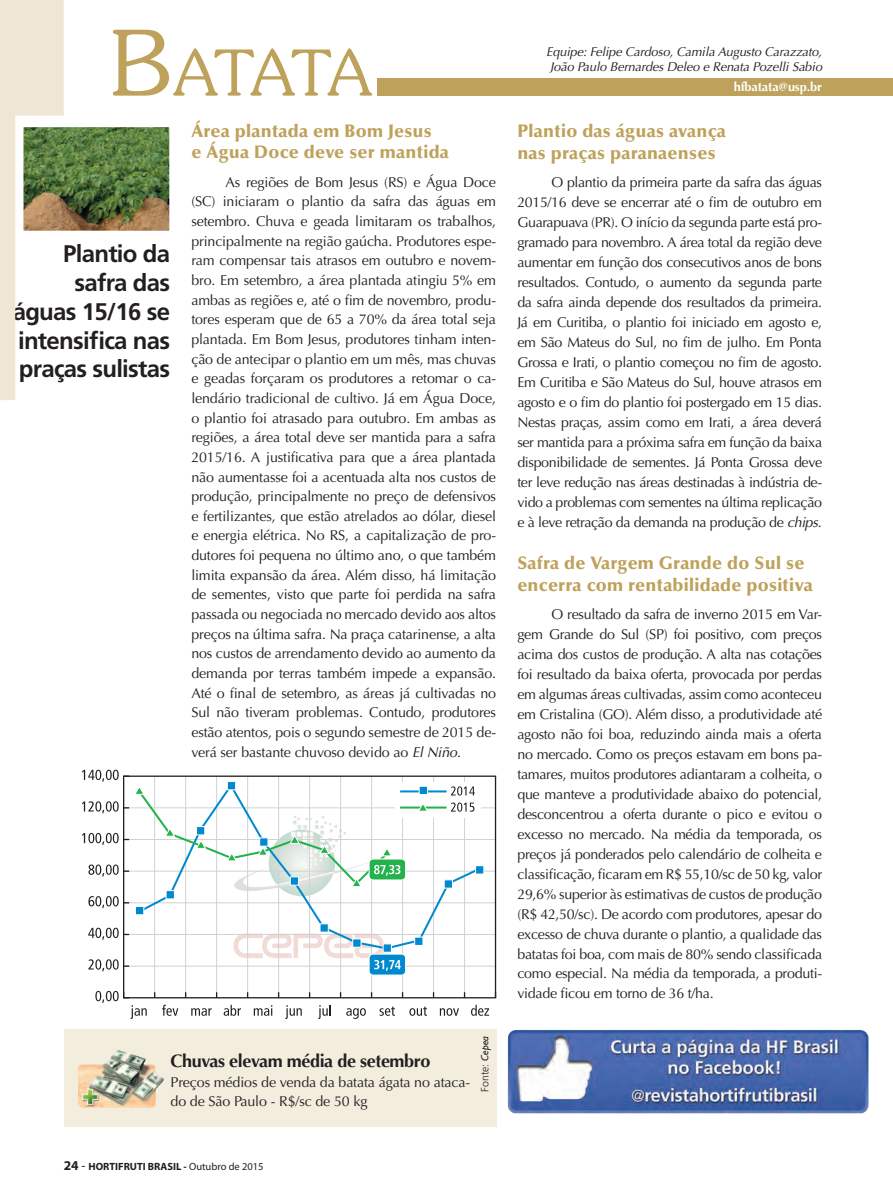
<style>
.page{position:relative;width:893px;height:1191px;background:#fff}
.page>*{position:absolute;margin:0;border:0;box-sizing:border-box;transform-origin:0 0}
.t1{font:300 63px "Souvenir";letter-spacing:-.07em;color:#bea15a}
.t2{font:700 24px/28.8px "Frutiger";letter-spacing:-.03em;color:#231f20;text-align:right}
.t3{font:900 18px/21.5px "Optima";letter-spacing:.015em;color:#bea15a}
.t4{font:700 18px "Optima";letter-spacing:-.025em;color:#231f20}
.t5{font:14.25px/20px "Optima";letter-spacing:-.02em;color:#231f20;text-align:justify}
.t6{font:italic 12.75px/15px "Optima";letter-spacing:-.01em;color:#231f20;text-align:center}
.t7{font:700 12.75px "Optima";letter-spacing:-.01em;color:#fff}
.t8{font:700 10.5px "Myriad";color:#231f20}
.t9{font:300 10.5px "Frutiger";color:#231f20}
.s1{font-size:90px}
.s2{font-style:italic}
.s3{font-family:"Humanist 521 BT";font-weight:400;font-style:italic}
.s4{font-size:13.5px}
.s5{font-weight:400;font-size:13.5px}
.s6{font-weight:400}
</style>
<div class="page">
<div style="left:64px;top:1029px;width:433px;height:98px;background:#f3edde"></div>
<img style="left:78px;top:1050px;width:86px;height:58px">
<div style="left:377px;top:79px;width:516px;height:17px;background:#bea15a"></div>
<img style="left:234px;top:950px;width:157px;height:8px">
<hr style="left:124px;top:965px;width:371px;height:1px;background:#d1d2d4">
<hr style="left:124px;top:934px;width:372px;height:1px;background:#d1d2d4">
<hr style="left:124px;top:839px;width:372px;height:1px;background:#d1d2d4">
<hr style="left:124px;top:871px;width:372px;height:1px;background:#d1d2d4">
<hr style="left:124px;top:807px;width:372px;height:1px;background:#d1d2d4">
<hr style="left:124px;top:902px;width:371px;height:1px;background:#d1d2d4">
<hr style="left:154px;top:776px;width:1px;height:221px;background:#d1d2d4">
<hr style="left:185px;top:776px;width:1px;height:221px;background:#d1d2d4">
<hr style="left:216px;top:776px;width:1px;height:221px;background:#d1d2d4">
<hr style="left:247px;top:776px;width:1px;height:221px;background:#d1d2d4">
<hr style="left:278px;top:776px;width:1px;height:221px;background:#d1d2d4">
<hr style="left:309px;top:776px;width:1px;height:221px;background:#d1d2d4">
<hr style="left:340px;top:776px;width:1px;height:221px;background:#d1d2d4">
<hr style="left:371px;top:776px;width:1px;height:221px;background:#d1d2d4">
<hr style="left:402px;top:776px;width:1px;height:221px;background:#d1d2d4">
<hr style="left:433px;top:776px;width:1px;height:221px;background:#d1d2d4">
<hr style="left:464px;top:776px;width:1px;height:221px;background:#d1d2d4">
<hr style="left:124px;top:997px;width:371px;height:1px;background:#231f20">
<hr style="left:124px;top:775px;width:371px;height:2px;background:#231f20">
<hr style="left:123px;top:776px;width:1px;height:221px;background:#231f20">
<hr style="left:495px;top:776px;width:1px;height:221px;background:#231f20">
<svg style="left:162px;top:1004px;width:16px;height:11px"></svg>
<svg style="left:191px;top:1008px;width:21px;height:7px"></svg>
<svg style="left:224px;top:1004px;width:17px;height:11px"></svg>
<svg style="left:254px;top:1005px;width:18px;height:10px"></svg>
<svg style="left:285px;top:1005px;width:17px;height:14px"></svg>
<svg style="left:318px;top:1005px;width:13px;height:14px"></svg>
<svg style="left:346px;top:1008px;width:20px;height:11px"></svg>
<svg style="left:379px;top:1006px;width:16px;height:9px"></svg>
<svg style="left:409px;top:1006px;width:18px;height:9px"></svg>
<svg style="left:440px;top:1008px;width:19px;height:7px"></svg>
<svg style="left:471px;top:1004px;width:18px;height:11px"></svg>
<svg style="left:88px;top:959px;width:41px;height:12px"></svg>
<svg style="left:88px;top:896px;width:41px;height:12px"></svg>
<svg style="left:95px;top:991px;width:52px;height:28px"></svg>
<svg style="left:88px;top:927px;width:41px;height:12px"></svg>
<svg style="left:138px;top:782px;width:343px;height:168px"></svg>
<div style="left:369px;top:954px;width:37px;height:21px;background:#0089cf;border-radius:4px"></div>
<div style="left:369px;top:953px;width:37px;height:22px;border:1px solid #fff;border-radius:4px"></div>
<svg style="left:374px;top:960px;width:27px;height:10px"></svg>
<svg style="left:417px;top:802px;width:12px;height:9px"></svg>
<div style="left:166px;top:890px;width:9px;height:9px;background:#0089cf;border:1px solid #fff"></div>
<div style="left:135px;top:906px;width:9px;height:9px;background:#0089cf;border:1px solid #fff"></div>
<div style="left:320px;top:923px;width:9px;height:9px;background:#0089cf;border:1px solid #fff"></div>
<div style="left:352px;top:938px;width:9px;height:9px;background:#0089cf;border:1px solid #fff"></div>
<div style="left:383px;top:943px;width:9px;height:9px;background:#0089cf;border:1px solid #fff"></div>
<div style="left:414px;top:936px;width:9px;height:9px;background:#0089cf;border:1px solid #fff"></div>
<div style="left:444px;top:879px;width:9px;height:9px;background:#0089cf;border:1px solid #fff"></div>
<div style="left:475px;top:865px;width:9px;height:9px;background:#0089cf;border:1px solid #fff"></div>
<div style="left:369px;top:859px;width:37px;height:21px;background:#23b24b;border-radius:4px"></div>
<div style="left:369px;top:858px;width:37px;height:22px;border:1px solid #fff;border-radius:4px"></div>
<svg style="left:82px;top:769px;width:318px;height:118px"></svg>
<img style="left:507px;top:1029px;width:362px;height:85px">
<img style="left:64px;top:128px;width:104px;height:102px">
<div style="left:20px;top:124px;width:152px;height:110px;border:3px solid #fff"></div>
<svg style="left:0;top:0;width:64px;height:400px"></svg>
<h1 class="t1" style="left:110px;top:34px;width:264px"><span class="s1">B</span>ATATA</h1>
<h2 class="t2" style="left:13px;top:239px;width:159px">Plantio da safra das águas 15/16 se intensifica nas praças sulistas</h2>
<p class="t3" style="left:191px;top:121px;width:259px">Área plantada em Bom Jesus<br>e Água Doce deve ser mantida</p>
<p class="t5" style="left:191px;top:172px;width:306px;text-indent:34px">As regiões de Bom Jesus (RS) e Água Doce (SC) iniciaram o plantio da safra das águas em setembro. Chuva e geada limitaram os trabalhos, principalmente na região gaúcha. Produtores espe&shy;ram compensar tais atrasos em outubro e novem&shy;bro. Em setembro, a área plantada atingiu 5% em ambas as regiões e, até o fim de novembro, produ&shy;tores esperam que de 65 a 70% da área total seja plantada. Em Bom Jesus, produtores tinham inten&shy;ção de antecipar o plantio em um mês, mas chuvas e geadas forçaram os produtores a retomar o ca&shy;lendário tradicional de cultivo. Já em Água Doce, o plantio foi atrasado para outubro. Em ambas as regiões, a área total deve ser mantida para a safra 2015/16. A justificativa para que a área plantada não aumentasse foi a acentuada alta nos custos de produção, principalmente no preço de defensivos e fertilizantes, que estão atrelados ao dólar, diesel e energia elétrica. No RS, a capitalização de pro&shy;dutores foi pequena no último ano, o que também limita expansão da área. Além disso, há limitação de sementes, visto que parte foi perdida na safra passada ou negociada no mercado devido aos altos preços na última safra. Na praça catarinense, a alta nos custos de arrendamento devido ao aumento da demanda por terras também impede a expansão.<br>Até o final de setembro, as áreas já cultivadas no Sul não tiveram problemas. Contudo, produtores estão atentos, pois o segundo semestre de 2015 de&shy;verá ser bastante chuvoso devido ao <span class="s2">El Niño</span>.</p>
<p class="t4" style="left:171px;top:1050px;width:261px">Chuvas elevam média de setembro</p>
<p class="t5" style="left:171px;top:1072px;width:301px;line-height:19.5px">Preços médios de venda da batata ágata no ataca&shy;do de São Paulo - R$/sc de 50 kg</p>
<p class="t9" style="left:479px;top:1091px;width:57px;rotate:-90deg">Fonte: <span class="s3">Cepea</span></p>
<p class="t8" style="left:64px;top:1161px;width:201px"><span class="s4">24</span> <span class="s5">-</span> HORTIFRUTI BRASIL - <span class="s6">Outubro de 2015</span></p>
<p class="t6" style="left:546px;top:45px;width:277px">Equipe: Felipe Cardoso, Camila Augusto Carazzato,<br>João Paulo Bernardes Deleo e Renata Pozelli Sabio</p>
<p class="t7" style="left:734px;top:79px;width:90px">hfbatata@usp.br</p>
<p class="t3" style="left:517px;top:121px;width:210px">Plantio das águas avança nas praças paranaenses</p>
<p class="t5" style="left:517px;top:173px;width:306px;text-indent:34px">O plantio da primeira parte da safra das águas 2015/16 deve se encerrar até o fim de outubro em Guarapuava (PR). O início da segunda parte está pro&shy;gramado para novembro. A área total da região deve aumentar em função dos consecutivos anos de bons resultados. Contudo, o aumento da segunda parte da safra ainda depende dos resultados da primeira.<br>Já em Curitiba, o plantio foi iniciado em agosto e, em São Mateus do Sul, no fim de julho. Em Ponta Grossa e Irati, o plantio começou no fim de agosto.<br>Em Curitiba e São Mateus do Sul, houve atrasos em agosto e o fim do plantio foi postergado em 15 dias.<br>Nestas praças, assim como em Irati, a área deverá ser mantida para a próxima safra em função da baixa disponibilidade de sementes. Já Ponta Grossa deve ter leve redução nas áreas destinadas à indústria de&shy;vido a problemas com sementes na última replicação e à leve retração da demanda na produção de <span class="s2">chips</span>.</p>
<p class="t3" style="left:517px;top:552px;width:297px">Safra de Vargem Grande do Sul se encerra com rentabilidade positiva</p>
<p class="t5" style="left:517px;top:604px;width:306px;text-indent:34px">O resultado da safra de inverno 2015 em Var&shy;gem Grande do Sul (SP) foi positivo, com preços acima dos custos de produção. A alta nas cotações foi resultado da baixa oferta, provocada por perdas em algumas áreas cultivadas, assim como aconteceu em Cristalina (GO). Além disso, a produtividade até agosto não foi boa, reduzindo ainda mais a oferta no mercado. Como os preços estavam em bons pa&shy;tamares, muitos produtores adiantaram a colheita, o que manteve a produtividade abaixo do potencial, desconcentrou a oferta durante o pico e evitou o excesso no mercado. Na média da temporada, os preços já ponderados pelo calendário de colheita e classificação, ficaram em R$ 55,10/sc de 50 kg, valor 29,6% superior às estimativas de custos de produção (R$ 42,50/sc). De acordo com produtores, apesar do excesso de chuva durante o plantio, a qualidade das batatas foi boa, com mais de 80% sendo classificada como especial. Na média da temporada, a produti&shy;vidade ficou em torno de 36 t/ha.</p>
</div>
